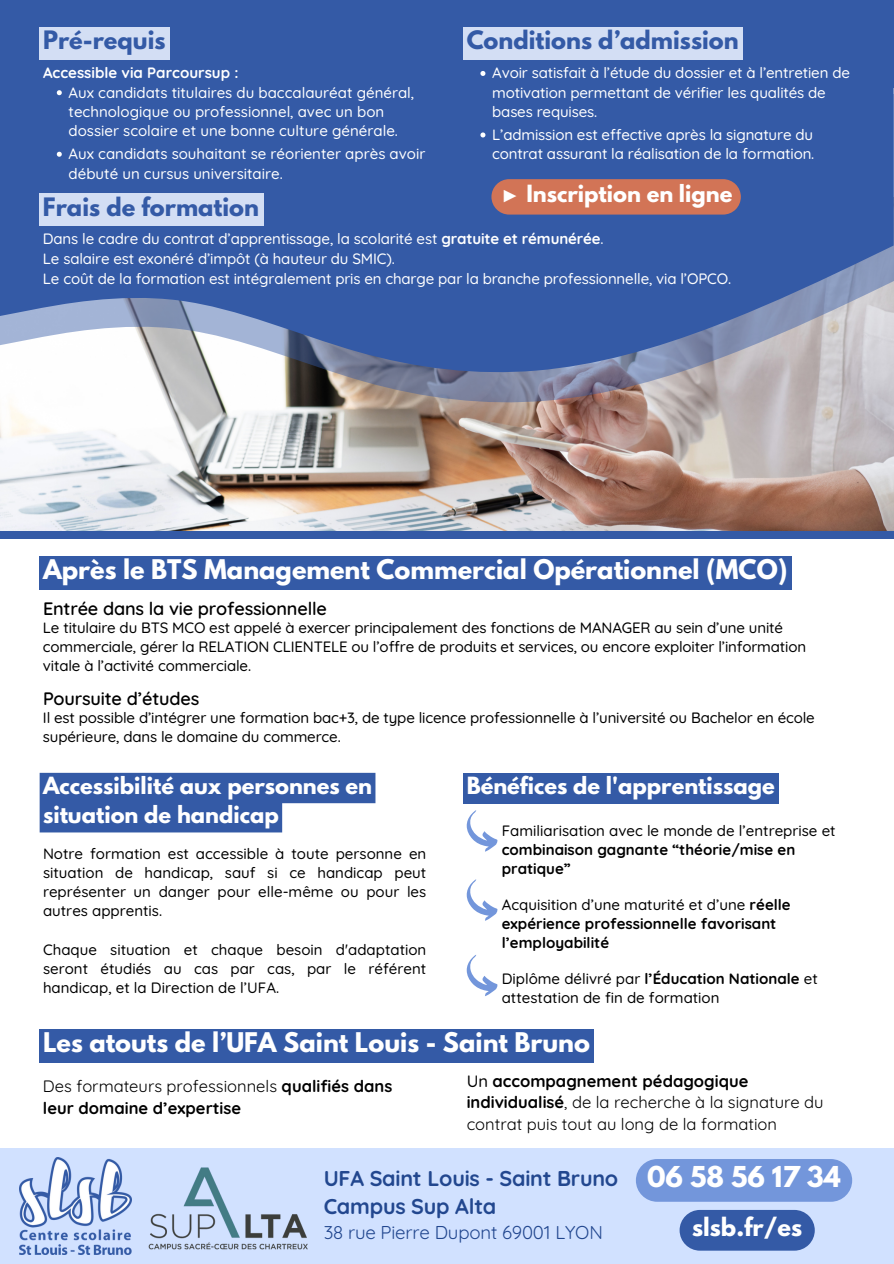
<style>
.page{position:relative;width:894px;height:1264px;background:#fff}
.page>*{position:absolute;margin:0;border:0;box-sizing:border-box;transform-origin:0 0}
.t1{font:700 25.5px "League Spartan";color:#fff}
.t2{font:700 24px "League Spartan";color:#fff}
.t3{font:700 22.5px "League Spartan";color:#345aa6}
.t4{font:700 22.5px "League Spartan";color:#fff}
.t5{font:700 21.45px/27.6px "Quicksand";letter-spacing:-.01em;color:#22478f}
.t6{font:700 21px/29.2px "League Spartan";color:#fff}
.t7{font:18.6px "Quicksand";letter-spacing:-.01em;color:#22478f}
.t8{font:600 18px "Quicksand";letter-spacing:-.01em;color:#000}
.t9{font:16.5px/21.3px "Quicksand";color:#000}
.t10{font:700 16.5px/21.3px "Quicksand";color:#000}
.t11{font:500 15px/19.2px "Quicksand";letter-spacing:-.01em;color:#000}
.t12{font:500 15px/19.2px "Quicksand";letter-spacing:-.01em;color:#fff}
.t13{font:700 15px/19.2px "Quicksand";color:#000}
.t14{font:700 15px "Quicksand";color:#fff}
.s1{font-family:"Liberation Serif";font-weight:400}
.s2{font-weight:700}
.s3{font-weight:500}
.s4{font-weight:400}
</style>
<div class="page">
<svg style="left:466px;top:810px;width:31px;height:41px"></svg>
<svg style="left:466px;top:879px;width:31px;height:41px"></svg>
<svg style="left:466px;top:955px;width:31px;height:41px"></svg>
<div style="left:0;top:1147px;width:893px;height:116px;background:#d1e1ff"></div>
<img style="left:0;top:403px;width:893px;height:127px">
<svg style="left:155px;top:375px;width:738px;height:28px;background:#a5a0a5"></svg>
<svg style="left:0;top:87px;width:893px;height:288px;background:#4a6aab"></svg>
<div style="left:0;top:0;width:893px;height:87px;background:#345aa6"></div>
<div style="left:0;top:530px;width:893px;height:8px;background:#345aa6"></div>
<img style="left:19px;top:1157px;width:113px;height:96px">
<div style="left:39px;top:27px;width:130px;height:32px;background:#d3def4"></div>
<div style="left:463px;top:772px;width:315px;height:31px;background:#345aa6"></div>
<div style="left:39px;top:194px;width:224px;height:32px;background:#d3def4"></div>
<div style="left:39px;top:1029px;width:554px;height:33px;background:#345aa6"></div>
<svg style="left:40px;top:772px;width:335px;height:60px;background:#5071b2"></svg>
<div style="left:39px;top:556px;width:752px;height:34px;background:#345aa6"></div>
<div style="left:635px;top:1158px;width:216px;height:43px;background:#7396db;border-radius:21px"></div>
<svg style="left:480px;top:71px;width:5px;height:5px"></svg>
<svg style="left:480px;top:132px;width:5px;height:5px"></svg>
<div style="left:462px;top:27px;width:280px;height:32px;background:#d3def4"></div>
<svg style="left:679px;top:1209px;width:135px;height:41px;background:#4165ad"></svg>
<img style="left:148px;top:1167px;width:160px;height:83px">
<div style="left:491px;top:179px;width:249px;height:35px;background:#d27456"></div>
<svg style="left:57px;top:90px;width:5px;height:5px"></svg>
<svg style="left:57px;top:152px;width:5px;height:5px"></svg>
<h3 class="t3" style="left:43px;top:29px;width:124px">Pré-requis</h3>
<p class="t14" style="left:43px;top:63px;width:197px">Accessible via Parcoursup :</p>
<p class="t12" style="left:69px;top:82px;width:347px">Aux candidats titulaires du baccalauréat général, technologique ou professionnel, avec un bon dossier scolaire et une bonne culture générale.</p>
<p class="t12" style="left:69px;top:144px;width:358px">Aux candidats souhaitant se réorienter après avoir débuté un cursus universitaire.</p>
<h3 class="t3" style="left:43px;top:196px;width:217px">Frais de formation</h3>
<h3 class="t3" style="left:466px;top:29px;width:273px">Conditions d’admission</h3>
<p class="t12" style="left:492px;top:63px;width:359px">Avoir satisfait à l’étude du dossier et à l’entretien de motivation permettant de vérifier les qualités de bases requises.</p>
<p class="t12" style="left:492px;top:125px;width:323px">L’admission est effective après la signature du contrat assurant la réalisation de la formation.</p>
<h3 class="t6" style="left:499px;top:182px;width:234px"><span class="s1">►</span> Inscription en ligne</h3>
<p class="t12" style="left:43px;top:228px;width:689px;line-height:20.2px">Dans le cadre du contrat d’apprentissage, la scolarité est <span class="s2">gratuite et rémunérée</span>.<br>Le salaire est exonéré d’impôt (à hauteur du SMIC).<br>Le coût de la formation est intégralement pris en charge par la branche professionnelle, via l’OPCO.</p>
<h2 class="t2" style="left:43px;top:557px;width:745px">Après le BTS Management Commercial Opérationnel (MCO)</h2>
<p class="t8" style="left:43px;top:596px;width:285px">Entrée dans la vie professionnelle</p>
<p class="t11" style="left:43px;top:617px;width:764px">Le titulaire du BTS MCO est appelé à exercer principalement des fonctions de MANAGER au sein d’une unité commerciale, gérer la RELATION CLIENTELE ou l’offre de produits et services, ou encore exploiter l’information vitale à l’activité commerciale.</p>
<p class="t8" style="left:43px;top:686px;width:158px">Poursuite d’études</p>
<p class="t11" style="left:43px;top:708px;width:773px">Il est possible d’intégrer une formation bac+3, de type licence professionnelle à l’université ou Bachelor en école supérieure, dans le domaine du commerce.</p>
<h3 class="t6" style="left:43px;top:773px;width:330px">Accessibilité aux personnes en situation de handicap</h3>
<p class="t11" style="left:43px;top:843px;width:385px;text-align:justify">Notre formation est accessible à toute personne en situation de handicap, sauf si ce handicap peut représenter un danger pour elle-même ou pour les autres apprentis.</p>
<p class="t11" style="left:43px;top:939px;width:385px;text-align:justify">Chaque situation et chaque besoin d'adaptation seront étudiés au cas par cas, par le référent handicap, et la Direction de l’UFA.</p>
<h3 class="t6" style="left:466px;top:773px;width:310px">Bénéfices de l'apprentissage</h3>
<p class="t11" style="left:501px;top:820px;width:335px">Familiarisation avec le monde de l’entreprise et</p>
<p class="t13" style="left:501px;top:839px;width:295px">combinaison gagnante “théorie/mise en pratique”</p>
<p class="t13" style="left:501px;top:894px;width:290px"><span class="s3">Acquisition d’une maturité et d’une</span> réelle expérience professionnelle favorisant l’employabilité</p>
<p class="t11" style="left:501px;top:968px;width:317px">Diplôme délivré par <span class="s2">l’Éducation Nationale</span> et attestation de fin de formation</p>
<h2 class="t2" style="left:43px;top:1030px;width:548px">Les atouts de l’UFA Saint Louis - Saint Bruno</h2>
<p class="t10" style="left:43px;top:1075px;width:351px"><span class="s4">Des formateurs professionnels</span> qualifiés dans leur domaine d’expertise</p>
<p class="t9" style="left:466px;top:1069px;width:358px"><span class="s3">Un</span> <span class="s2">accompagnement pédagogique individualisé</span>, de la recherche à la signature du contrat puis tout au long de la formation</p>
<h3 class="t5" style="left:323px;top:1164px;width:296px">UFA Saint Louis - Saint Bruno<br>Campus Sup Alta</h3>
<p class="t7" style="left:323px;top:1220px;width:280px">38 rue Pierre Dupont 69001 LYON</p>
<h1 class="t1" style="left:647px;top:1164px;width:195px">06 58 56 17 34</h1>
<h3 class="t4" style="left:692px;top:1216px;width:111px">slsb.fr/es</h3>
</div>
